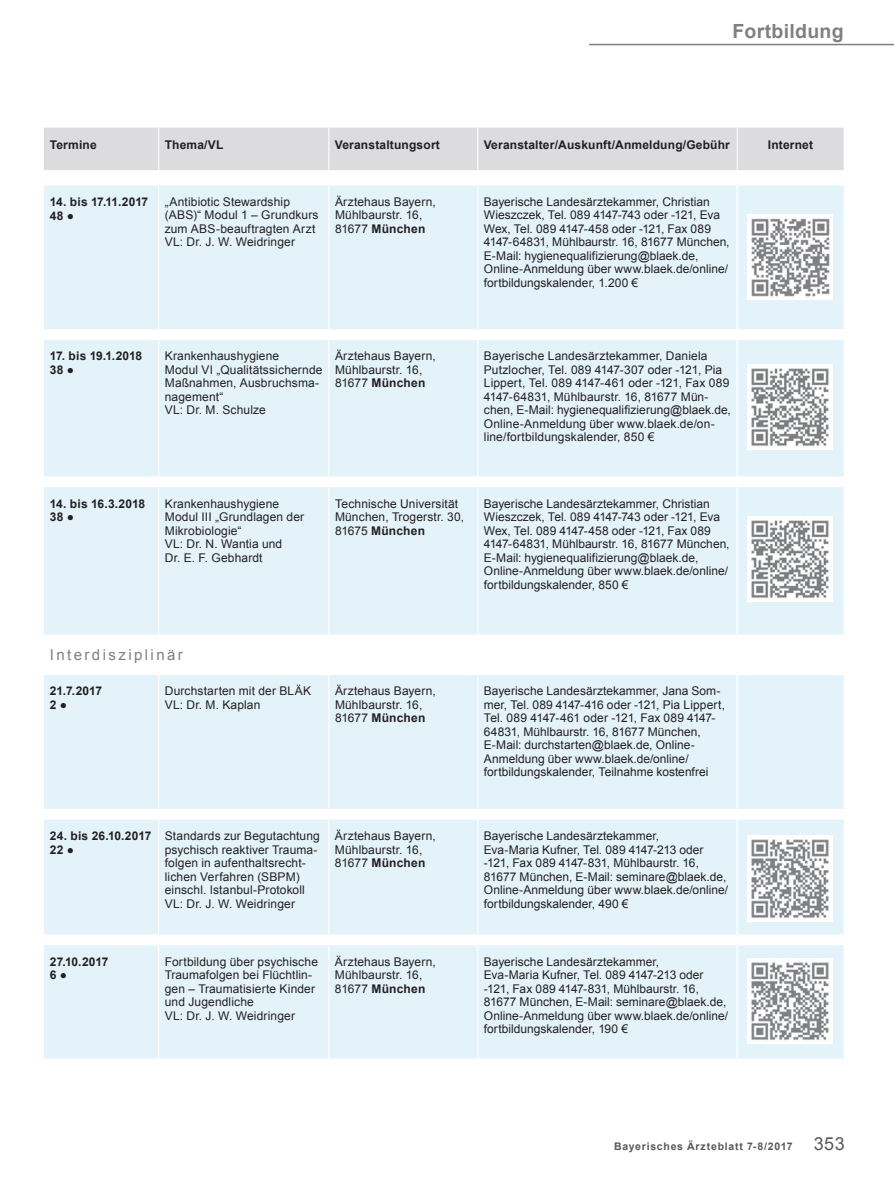
<style>
.page{position:relative;width:894px;height:1190px;background:#fff}
.page>*{position:absolute;margin:0;border:0;box-sizing:border-box;transform-origin:0 0}
.t1{font:700 19.5px "Arial";letter-spacing:.015em;color:#807f83}
.t2{font:15px "Arial";letter-spacing:.16em;color:#807f83}
.t3{font:12px/13.5px "Arial";letter-spacing:.005em;color:#231f20}
.t4{font:700 12px/13.6px "Arial";letter-spacing:.015em;color:#231f20}
.t5{font:700 12px/13.6px "Arial";letter-spacing:-.005em;color:#231f20}
.t6{font:700 10.5px "Arial";letter-spacing:.075em;color:#58595b}
.s1{font-weight:400;font-size:12.15px}
.s2{font-weight:700}
.s3{font-weight:400;font-size:18px}
</style>
<div class="page">
<hr style="left:589px;top:44px;width:304px;height:1px;background:#807f83">
<div style="left:44px;top:128px;width:799px;height:42px;background:#dcdbdd"></div>
<hr style="left:158px;top:128px;width:1px;height:42px;background:#fff">
<hr style="left:328px;top:128px;width:1px;height:42px;background:#fff">
<hr style="left:477px;top:128px;width:1px;height:42px;background:#fff">
<hr style="left:736px;top:128px;width:1px;height:42px;background:#fff">
<div style="left:44px;top:185px;width:799px;height:873px;background:#e4f3fa"></div>
<div style="left:44px;top:640px;width:799px;height:30px;background:#fff"></div>
<hr style="left:158px;top:185px;width:1px;height:144px;background:#fff">
<hr style="left:328px;top:185px;width:1px;height:144px;background:#fff">
<hr style="left:477px;top:185px;width:1px;height:144px;background:#fff">
<hr style="left:158px;top:487px;width:1px;height:148px;background:#fff">
<hr style="left:328px;top:487px;width:1px;height:148px;background:#fff">
<hr style="left:477px;top:487px;width:1px;height:148px;background:#fff">
<hr style="left:158px;top:675px;width:1px;height:134px;background:#fff">
<hr style="left:328px;top:675px;width:1px;height:134px;background:#fff">
<hr style="left:477px;top:675px;width:1px;height:134px;background:#fff">
<hr style="left:158px;top:820px;width:1px;height:115px;background:#fff">
<hr style="left:328px;top:820px;width:1px;height:115px;background:#fff">
<hr style="left:477px;top:820px;width:1px;height:115px;background:#fff">
<hr style="left:158px;top:945px;width:1px;height:113px;background:#fff">
<hr style="left:328px;top:945px;width:1px;height:113px;background:#fff">
<hr style="left:477px;top:945px;width:1px;height:113px;background:#fff">
<div style="left:44px;top:329px;width:799px;height:11px;background:#fff"></div>
<hr style="left:158px;top:340px;width:1px;height:136px;background:#fff">
<hr style="left:328px;top:340px;width:1px;height:136px;background:#fff">
<hr style="left:477px;top:340px;width:1px;height:136px;background:#fff">
<hr style="left:736px;top:340px;width:2px;height:136px;background:#fff">
<div style="left:44px;top:476px;width:799px;height:11px;background:#fff"></div>
<hr style="left:736px;top:185px;width:2px;height:144px;background:#fff">
<hr style="left:736px;top:487px;width:2px;height:148px;background:#fff">
<hr style="left:736px;top:675px;width:2px;height:134px;background:#fff">
<hr style="left:736px;top:820px;width:2px;height:115px;background:#fff">
<hr style="left:736px;top:945px;width:2px;height:113px;background:#fff">
<div style="left:44px;top:635px;width:799px;height:10px;background:#fff"></div>
<div style="left:44px;top:664px;width:799px;height:11px;background:#fff"></div>
<div style="left:44px;top:809px;width:799px;height:11px;background:#fff"></div>
<div style="left:44px;top:935px;width:799px;height:10px;background:#fff"></div>
<div style="left:747px;top:215px;width:85px;height:85px;background:#fff"></div>
<img style="left:751px;top:218px;width:79px;height:79px">
<img style="left:747px;top:364px;width:85px;height:85px">
<img style="left:747px;top:516px;width:85px;height:85px">
<img style="left:747px;top:836px;width:85px;height:85px">
<img style="left:747px;top:959px;width:85px;height:85px">
<h1 class="t1" style="left:732px;top:20px;width:113px">Fortbildung</h1>
<p class="t4" style="left:50px;top:138px;width:48px">Termine</p>
<p class="t4" style="left:165px;top:138px;width:60px">Thema/VL</p>
<p class="t4" style="left:335px;top:138px;width:106px">Veranstaltungsort</p>
<p class="t4" style="left:484px;top:138px;width:248px">Veranstalter/Auskunft/Anmeldung/Gebühr</p>
<p class="t4" style="left:767px;top:138px;width:47px">Internet</p>
<p class="t5" style="left:50px;top:195px;width:100px">14. bis 17.11.2017<br>48 <span class="s1">●</span></p>
<p class="t3" style="left:165px;top:195px;width:155px">„Antibiotic Stewardship (ABS)“ Modul 1 – Grundkurs zum ABS-beauftragten Arzt<br>VL: Dr. J. W. Weidringer</p>
<p class="t3" style="left:335px;top:195px;width:102px">Ärztehaus Bayern,<br>Mühlbaurstr. 16,<br>81677 <span class="s2">München</span></p>
<p class="t3" style="left:484px;top:195px;width:247px">Bayerische Landesärztekammer, Christian Wieszczek, Tel. 089 4147-743 oder -121, Eva Wex, Tel. 089 4147-458 oder -121, Fax 089<br>4147-64831, Mühlbaurstr. 16, 81677 München, E-Mail: hygienequalifizierung@blaek.de, Online-Anmeldung über www.blaek.de/online/ fortbildungskalender, 1.200 €</p>
<p class="t4" style="left:50px;top:349px;width:94px">17. bis 19.1.2018<br>38 <span class="s1">●</span></p>
<p class="t3" style="left:165px;top:349px;width:159px">Krankenhaushygiene<br>Modul VI „Qualitätssichernde<br>Maßnahmen, Ausbruchsma&shy;nagement“<br>VL: Dr. M. Schulze</p>
<p class="t3" style="left:335px;top:349px;width:102px">Ärztehaus Bayern,<br>Mühlbaurstr. 16,<br>81677 <span class="s2">München</span></p>
<p class="t3" style="left:484px;top:349px;width:248px">Bayerische Landesärztekammer, Daniela Putzlocher, Tel. 089 4147-307 oder -121, Pia Lippert, Tel. 089 4147-461 oder -121, Fax 089<br>4147-64831, Mühlbaurstr. 16, 81677 Mün&shy;chen, E-Mail: hygienequalifizierung@blaek.de, Online-Anmeldung über www.blaek.de/on&shy;line/fortbildungskalender, 850 €</p>
<p class="t4" style="left:50px;top:497px;width:97px">14. bis 16.3.2018<br>38 <span class="s1">●</span></p>
<p class="t3" style="left:165px;top:497px;width:141px">Krankenhaushygiene<br>Modul III „Grundlagen der<br>Mikrobiologie“<br>VL: Dr. N. Wantia und<br>Dr. E. F. Gebhardt</p>
<p class="t3" style="left:335px;top:497px;width:131px">Technische Universität<br>München, Trogerstr. 30,<br>81675 <span class="s2">München</span></p>
<p class="t3" style="left:484px;top:497px;width:247px">Bayerische Landesärztekammer, Christian Wieszczek, Tel. 089 4147-743 oder -121, Eva Wex, Tel. 089 4147-458 oder -121, Fax 089<br>4147-64831, Mühlbaurstr. 16, 81677 München, E-Mail: hygienequalifizierung@blaek.de, Online-Anmeldung über www.blaek.de/online/ fortbildungskalender, 850 €</p>
<p class="t2" style="left:50px;top:647px;width:134px">Interdisziplinär</p>
<p class="t4" style="left:50px;top:684px;width:54px">21.7.2017<br>2 <span class="s1">●</span></p>
<p class="t3" style="left:165px;top:685px;width:148px">Durchstarten mit der BLÄK<br>VL: Dr. M. Kaplan</p>
<p class="t3" style="left:335px;top:685px;width:102px">Ärztehaus Bayern,<br>Mühlbaurstr. 16,<br>81677 <span class="s2">München</span></p>
<p class="t3" style="left:484px;top:685px;width:242px">Bayerische Landesärztekammer, Jana Som&shy;mer, Tel. 089 4147-416 oder -121, Pia Lippert, Tel. 089 4147-461 oder -121, Fax 089 4147- 64831, Mühlbaurstr. 16, 81677 München, E-Mail: durchstarten@blaek.de, Online-Anmeldung über www.blaek.de/online/ fortbildungskalender, Teilnahme kostenfrei</p>
<p class="t4" style="left:50px;top:829px;width:103px">24. bis 26.10.2017<br>22 ●</p>
<p class="t3" style="left:165px;top:829px;width:156px">Standards zur Begutachtung psychisch reaktiver Trauma&shy;folgen in aufenthaltsrecht&shy;lichen Verfahren (SBPM) einschl. Istanbul-Protokoll<br>VL: Dr. J. W. Weidringer</p>
<p class="t3" style="left:335px;top:829px;width:102px">Ärztehaus Bayern,<br>Mühlbaurstr. 16,<br>81677 <span class="s2">München</span></p>
<p class="t3" style="left:484px;top:829px;width:246px">Bayerische Landesärztekammer,<br>Eva-Maria Kufner, Tel. 089 4147-213 oder -121, Fax 089 4147-831, Mühlbaurstr. 16, 81677 München, E-Mail: seminare@blaek.de, Online-Anmeldung über www.blaek.de/online/ fortbildungskalender, 490 €</p>
<p class="t4" style="left:50px;top:955px;width:60px">27.10.2017<br>6 ●</p>
<p class="t3" style="left:165px;top:955px;width:155px">Fortbildung über psychische<br>Traumafolgen bei Flüchtlin&shy;gen – Traumatisierte Kinder und Jugendliche<br>VL: Dr. J. W. Weidringer</p>
<p class="t3" style="left:335px;top:955px;width:102px">Ärztehaus Bayern,<br>Mühlbaurstr. 16,<br>81677 <span class="s2">München</span></p>
<p class="t3" style="left:484px;top:955px;width:246px">Bayerische Landesärztekammer,<br>Eva-Maria Kufner, Tel. 089 4147-213 oder -121, Fax 089 4147-831, Mühlbaurstr. 16, 81677 München, E-Mail: seminare@blaek.de, Online-Anmeldung über www.blaek.de/online/ fortbildungskalender, 190 €</p>
<p class="t6" style="left:614px;top:1140px;width:232px">Bayerisches Ärzteblatt 7-8/2017 <span class="s3">353</span></p>
</div>
